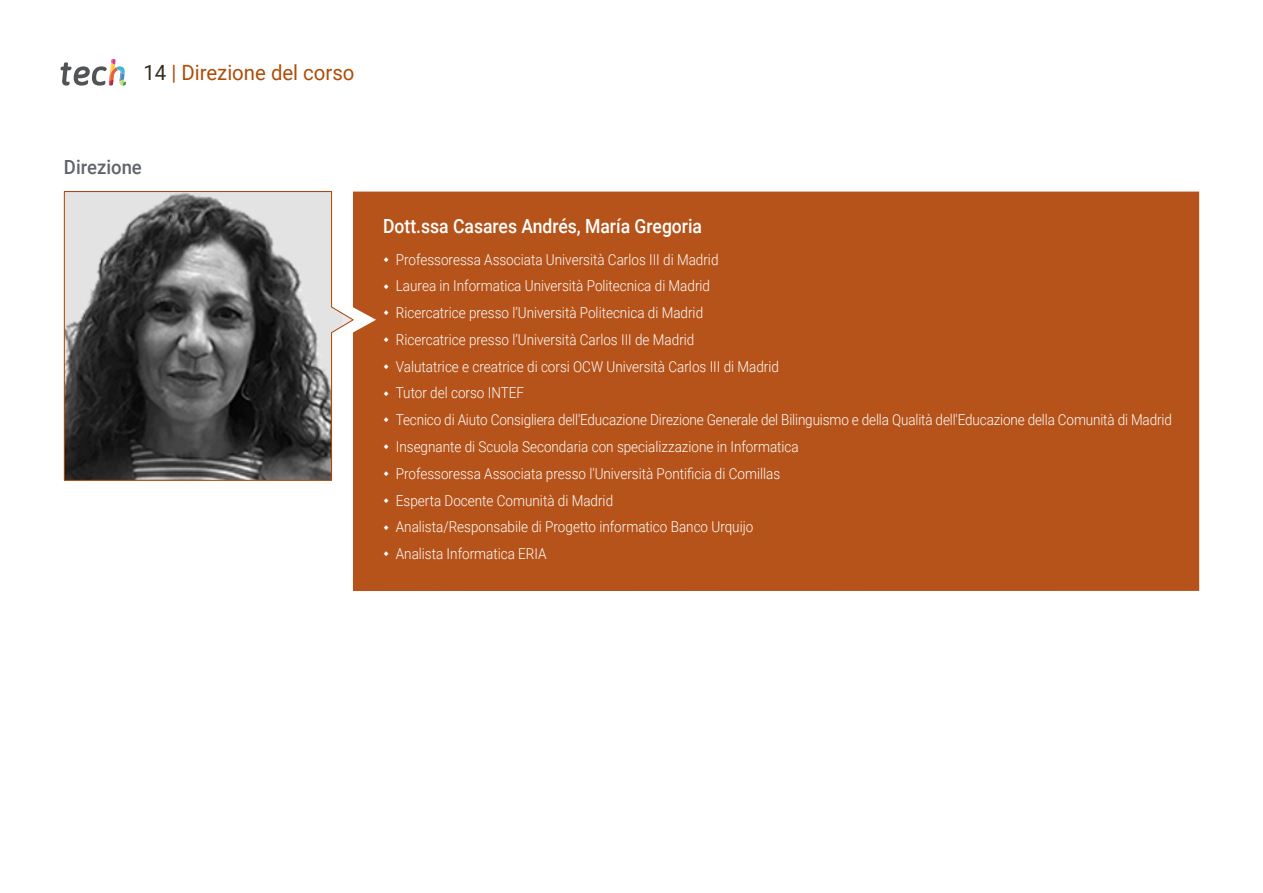
<style>
.page{position:relative;width:1263px;height:893px;background:#fff}
.page>*{position:absolute;margin:0;border:0;box-sizing:border-box;transform-origin:0 0}
.t1{font:21px "Roboto";color:#ae4d08}
.t2{font:500 19.5px "Roboto";color:#fff;scale:.9 1}
.t3{font:500 19.5px "Roboto";color:#61646a;scale:.95 1}
.t4{font:300 15px/26.7px "Roboto";color:#fff;scale:.9 1}
.s1{color:#312e20}
</style>
<div class="page">
<svg style="left:61px;top:59px;width:65px;height:27px"></svg>
<div style="left:353px;top:192px;width:846px;height:399px;background:#b6531a"></div>
<svg style="left:64px;top:191px;width:290px;height:290px;background:#716f6e"></svg>
<svg style="left:384px;top:257px;width:4px;height:5px"></svg>
<svg style="left:384px;top:284px;width:4px;height:5px"></svg>
<svg style="left:384px;top:311px;width:4px;height:5px"></svg>
<svg style="left:384px;top:337px;width:4px;height:5px"></svg>
<svg style="left:384px;top:364px;width:4px;height:5px"></svg>
<svg style="left:384px;top:391px;width:4px;height:5px"></svg>
<svg style="left:384px;top:418px;width:4px;height:5px"></svg>
<svg style="left:384px;top:444px;width:4px;height:5px"></svg>
<svg style="left:384px;top:471px;width:4px;height:5px"></svg>
<svg style="left:384px;top:498px;width:4px;height:5px"></svg>
<svg style="left:384px;top:525px;width:4px;height:5px"></svg>
<svg style="left:384px;top:551px;width:4px;height:5px"></svg>
<h1 class="t1" style="left:144px;top:57px;width:213px"><span class="s1">14</span> | Direzione del corso</h1>
<h2 class="t3" style="left:64px;top:153px;width:84px">Direzione</h2>
<h2 class="t2" style="left:383px;top:212px;width:356px">Dott.ssa Casares Andrés, María Gregoria</h2>
<p class="t4" style="left:396px;top:245px;width:864px">Professoressa Associata Università Carlos III di Madrid<br>Laurea in Informatica Università Politecnica di Madrid<br>Ricercatrice presso l’Università Politecnica di Madrid<br>Ricercatrice presso l’Università Carlos III de Madrid<br>Valutatrice e creatrice di corsi OCW Università Carlos III di Madrid<br>Tutor del corso INTEF<br>Tecnico di Aiuto Consigliera dell'Educazione Direzione Generale del Bilinguismo e della Qualità dell'Educazione della Comunità di Madrid Insegnante di Scuola Secondaria con specializzazione in Informatica<br>Professoressa Associata presso l'Università Pontificia di Comillas<br>Esperta Docente Comunità di Madrid<br>Analista/Responsabile di Progetto informatico Banco Urquijo<br>Analista Informatica ERIA</p>
</div>
